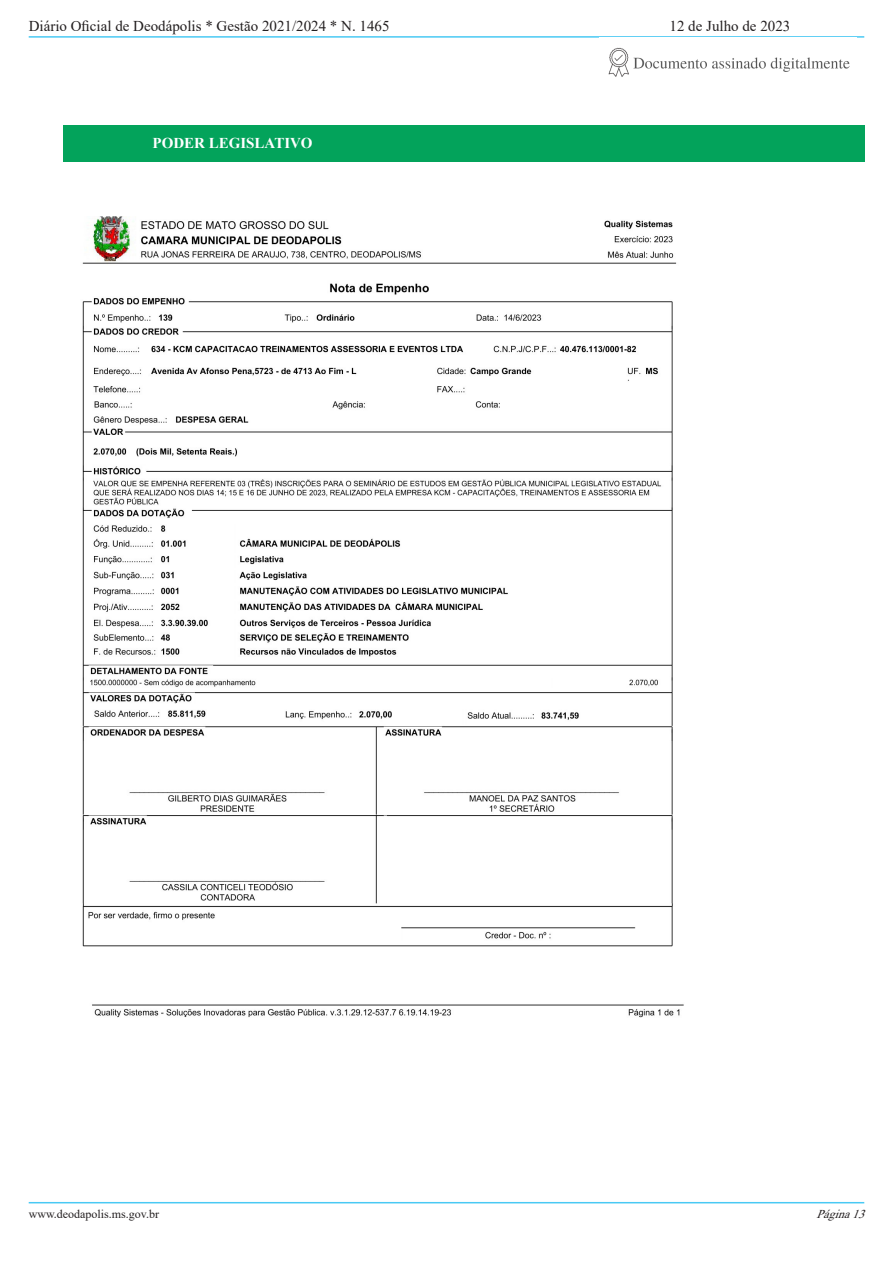
<style>
.page{position:relative;width:893px;height:1263px;background:#fff}
.page>*{position:absolute;margin:0;border:0;box-sizing:border-box;transform-origin:0 0}
.t1{font:15px "Times New Roman";color:#231f20}
.t2{font:700 15px "Times New Roman";color:#fff}
.t3{font:12px "Times New Roman";color:#231f20}
.t4{font:italic 12px "Times New Roman";color:#231f20}
</style>
<div class="page">
<hr style="left:29px;top:36px;width:835px;height:2px;background:#49c9f4">
<hr style="left:29px;top:1202px;width:835px;height:1px;background:#49c9f4">
<img style="left:608px;top:47px;width:242px;height:30px">
<div style="left:63px;top:125px;width:801px;height:37px;background:#03a35b"></div>
<img style="left:82px;top:216px;width:602px;height:802px">
<p class="t1" style="left:29px;top:16px;width:362px">Diário Oficial de Deodápolis * Gestão 2021/2024 * N. 1465</p>
<p class="t2" style="left:153px;top:133px;width:161px">PODER LEGISLATIVO</p>
<p class="t1" style="left:669px;top:16px;width:122px">12 de Julho de 2023</p>
<p class="t3" style="left:29px;top:1206px;width:132px">www.deodapolis.ms.gov.br</p>
<p class="t4" style="left:817px;top:1206px;width:55px">Página13</p>
</div>
